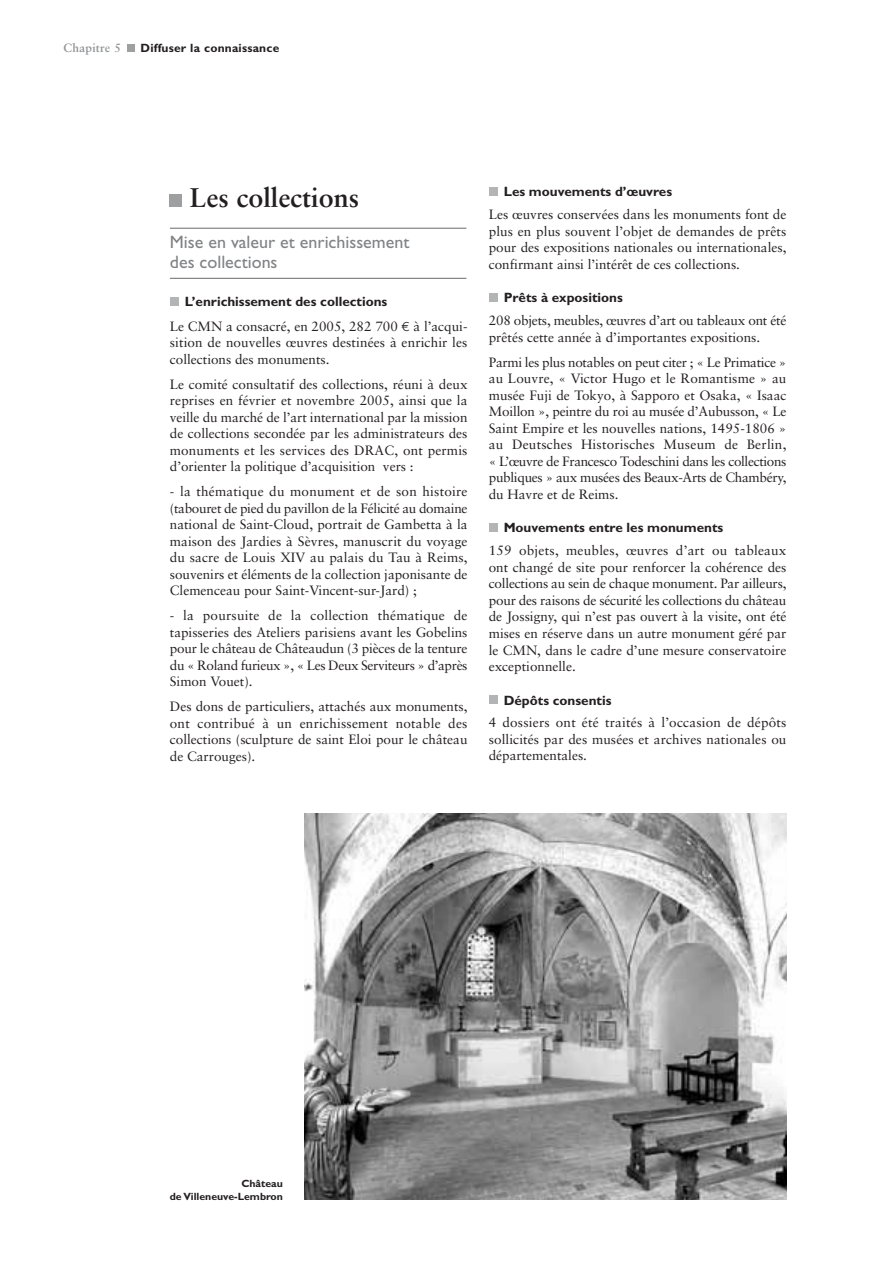
<style>
.page{position:relative;width:893px;height:1263px;background:#fff}
.page>*{position:absolute;margin:0;border:0;box-sizing:border-box;transform-origin:0 0}
.t1{font:700 27px "Sabon";color:#231f20}
.t2{font:18px/19.5px "Gill Sans";color:#808285}
.t3{font:13.5px/16.5px "Sabon";color:#231f20;text-align:justify}
.t4{font:700 13.5px "Gill Sans";color:#231f20}
.t5{font:700 12px "Gill Sans";letter-spacing:.015em;color:#231f20}
.t6{font:700 12px "Sabon";letter-spacing:.015em;color:#939598}
.t7{font:700 10.5px/12.6px "Gill Sans";color:#231f20;text-align:right}
.s1{font-family:"Euro Sans ITCTT"}
</style>
<div class="page">
<img style="left:304px;top:813px;width:482px;height:387px">
<div style="left:170px;top:195px;width:12px;height:12px;background:#9d9fa1"></div>
<hr style="left:170px;top:278px;width:296px;height:1px;background:#808285">
<hr style="left:170px;top:228px;width:296px;height:1px;background:#808285">
<div style="left:170px;top:297px;width:8px;height:8px;background:#b2b4b6"></div>
<div style="left:489px;top:187px;width:8px;height:8px;background:#b2b4b6"></div>
<div style="left:489px;top:293px;width:8px;height:9px;background:#b2b4b6"></div>
<div style="left:489px;top:524px;width:8px;height:8px;background:#b2b4b6"></div>
<div style="left:489px;top:696px;width:8px;height:8px;background:#b2b4b6"></div>
<div style="left:127px;top:45px;width:7px;height:7px;background:#9d9fa1"></div>
<p class="t6" style="left:64px;top:43px;width:59px">Chapitre 5</p>
<p class="t5" style="left:141px;top:44px;width:140px">Diffuser la connaissance</p>
<h1 class="t1" style="left:190px;top:186px;width:171px">Les collections</h1>
<h2 class="t2" style="left:170px;top:234px;width:241px">Mise en valeur et enrichissement des collections</h2>
<p class="t4" style="left:185px;top:296px;width:204px">L’enrichissement des collections</p>
<p class="t3" style="left:170px;top:319px;width:299px">Le CMN a consacré, en 2005, 282 700 <span class="s1">e</span> à l’acqui&shy;sition de nouvelles œuvres destinées à enrichir les collections des monuments.</p>
<p class="t3" style="left:170px;top:377px;width:299px">Le comité consultatif des collections, réuni à deux reprises en février et novembre 2005, ainsi que la veille du marché de l’art international par la mission de collections secondée par les administrateurs des monuments et les services des DRAC, ont permis d’orienter la politique d’acquisition vers :</p>
<p class="t3" style="left:170px;top:484px;width:299px">- la thématique du monument et de son histoire (tabouret de pied du pavillon de la Félicité au domaine national de Saint-Cloud, portrait de Gambetta à la maison des Jardies à Sèvres, manuscrit du voyage du sacre de Louis XIV au palais du Tau à Reims, souvenirs et éléments de la collection japonisante de Clemenceau pour Saint-Vincent-sur-Jard) ;</p>
<p class="t3" style="left:170px;top:608px;width:299px">- la poursuite de la collection thématique de tapisseries des Ateliers parisiens avant les Gobelins pour le château de Châteaudun (3 pièces de la tenture du « Roland furieux », « Les Deux Serviteurs » d’après Simon Vouet).</p>
<p class="t3" style="left:170px;top:699px;width:299px">Des dons de particuliers, attachés aux monuments, ont contribué à un enrichissement notable des collections (sculpture de saint Eloi pour le château de Carrouges).</p>
<p class="t4" style="left:504px;top:186px;width:170px">Les mouvements d’œuvres</p>
<p class="t3" style="left:489px;top:207px;width:299px">Les œuvres conservées dans les monuments font de plus en plus souvent l’objet de demandes de prêts pour des expositions nationales ou internationales, confirmant ainsi l’intérêt de ces collections.</p>
<p class="t4" style="left:504px;top:293px;width:121px">Prêts à expositions</p>
<p class="t3" style="left:489px;top:314px;width:299px">208 objets, meubles, œuvres d’art ou tableaux ont été prêtés cette année à d’importantes expositions.</p>
<p class="t3" style="left:489px;top:355px;width:299px">Parmi les plus notables on peut citer ; « Le Primatice » au Louvre, « Victor Hugo et le Romantisme » au musée Fuji de Tokyo, à Sapporo et Osaka, « Isaac Moillon », peintre du roi au musée d’Aubusson, « Le Saint Empire et les nouvelles nations, 1495-1806 » au Deutsches Historisches Museum de Berlin, « L’œuvre de Francesco Todeschini dans les collections publiques » aux musées des Beaux-Arts de Chambéry, du Havre et de Reims.</p>
<p class="t4" style="left:504px;top:523px;width:221px">Mouvements entre les monuments</p>
<p class="t3" style="left:489px;top:544px;width:299px">159 objets, meubles, œuvres d’art ou tableaux ont changé de site pour renforcer la cohérence des collections au sein de chaque monument. Par ailleurs, pour des raisons de sécurité les collections du château de Jossigny, qui n’est pas ouvert à la visite, ont été mises en réserve dans un autre monument géré par le CMN, dans le cadre d’une mesure conservatoire exceptionnelle.</p>
<p class="t4" style="left:504px;top:695px;width:109px">Dépôts consentis</p>
<p class="t3" style="left:489px;top:716px;width:299px">4 dossiers ont été traités à l’occasion de dépôts sollicités par des musées et archives nationales ou départementales.</p>
<p class="t7" style="left:170px;top:1178px;width:115px">Château<br>de Villeneuve-Lembron</p>
</div>
